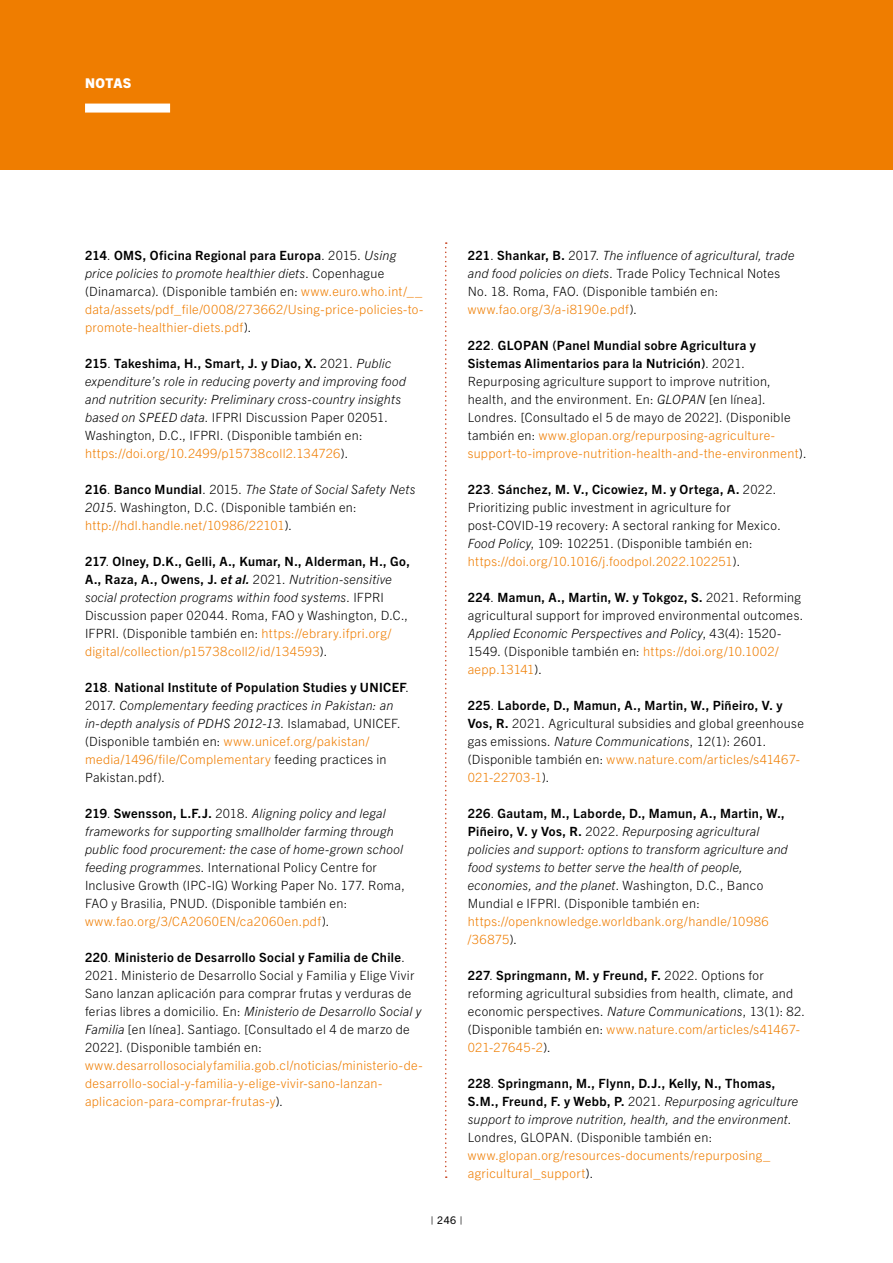
<style>
.page{position:relative;width:893px;height:1263px;background:#fff}
.page>*{position:absolute;margin:0;border:0;box-sizing:border-box;transform-origin:0 0}
.t1{font:800 13.5px "Trade Gothic Next LT Pro";letter-spacing:.035em;color:#fff}
.t2{font:300 12.75px/18px "Trade Gothic Next LT Pro";letter-spacing:.025em;color:#000}
.t3{font:italic 300 12.75px/18px "Trade Gothic Next LT Pro";letter-spacing:.015em;color:#000}
.t4{font:300 12.75px/18px "Trade Gothic Next LT Pro";letter-spacing:.025em;color:#ef7d00}
.t5{font:10.5px "Trade Gothic Next LT Pro";color:#000}
.s1{font-weight:700;color:#000}
.s2{color:#000}
.s3{font-style:italic;color:#000}
.s4{font-weight:700;font-style:normal}
.s5{font-style:normal}
.s6{font-style:normal;color:#ef7d00}
.s7{font-weight:700}
.s8{font-style:italic}
.s9{color:#ef7d00}
.s10{font-weight:700;font-style:italic}
</style>
<div class="page">
<div style="left:0;top:0;width:893px;height:170px;background:#ef7d00"></div>
<div style="left:85px;top:104px;width:85px;height:9px;background:#fff"></div>
<svg style="left:445px;top:242px;width:2px;height:936px"></svg>
<p class="t1" style="left:85px;top:74px;width:48px">NOTAS</p>
<p class="t4" style="left:85px;top:245px;width:340px"><span class="s1">214</span><span class="s2">.</span> <span class="s1">OMS, Oficina Regional para Europa</span><span class="s2">. 2015.</span> <span class="s3">Using price policies to promote healthier diets</span><span class="s2">. Copenhague (Dinamarca). (Disponible también en:</span> www.euro.who.int/__ data/assets/pdf_file/0008/273662/Using-price-policies-to&shy;promote-healthier-diets.pdf<span class="s2">).</span></p>
<p class="t3" style="left:85px;top:353px;width:322px"><span class="s4">215</span><span class="s5">.</span> <span class="s4">Takeshima, H., Smart, J. y Diao, X.</span> <span class="s5">2021.</span> Public expenditure’s role in reducing poverty and improving food and nutrition security: Preliminary cross-country insights based on SPEED data<span class="s5">. IFPRI Discussion Paper 02051.<br>Washington, D.C., IFPRI. (Disponible también en: </span><span class="s6">https://doi.org/10.2499/p15738coll2.134726</span><span class="s5">).</span></p>
<p class="t2" style="left:85px;top:479px;width:332px"><span class="s7">216</span>. <span class="s7">Banco Mundial</span>. 2015. <span class="s8">The State of Social Safety Nets<br>2015</span>. Washington, D.C. (Disponible también en: <span class="s9">http://hdl.handle.net/10986/22101</span>).</p>
<p class="t2" style="left:85px;top:551px;width:326px"><span class="s7">217</span>. <span class="s7">Olney, D.K., Gelli, A., Kumar, N., Alderman, H., Go, A., Raza, A., Owens, J.</span> <span class="s10">et al.</span> 2021. <span class="s8">Nutrition-sensitive social protection programs within food systems</span>. IFPRI Discussion paper 02044. Roma, FAO y Washington, D.C., IFPRI. (Disponible también en: <span class="s9">https://ebrary.ifpri.org/ digital/collection/p15738coll2/id/134593</span>).</p>
<p class="t2" style="left:85px;top:677px;width:326px"><span class="s7">218</span>. <span class="s7">National Institute of Population Studies y UNICEF</span>.<br>2017. <span class="s8">Complementary feeding practices in Pakistan: an in-depth analysis of PDHS 2012-13</span>. Islamabad, UNICEF. (Disponible también en: <span class="s9">www.unicef.org/pakistan/ media/1496/file/Complementary</span> feeding practices in Pakistan.pdf).</p>
<p class="t3" style="left:85px;top:803px;width:321px"><span class="s4">219</span><span class="s5">.</span> <span class="s4">Swensson, L.F.J.</span> <span class="s5">2018.</span> Aligning policy and legal frameworks for supporting smallholder farming through public food procurement: the case of home-grown school feeding programmes<span class="s5">. International Policy Centre for Inclusive Growth (IPC-IG) Working Paper No. 177. Roma, FAO y Brasilia, PNUD. (Disponible también en: </span><span class="s6">www.fao.org/3/CA2060EN/ca2060en.pdf</span><span class="s5">).</span></p>
<p class="t2" style="left:85px;top:947px;width:338px"><span class="s7">220</span>. <span class="s7">Ministerio de Desarrollo Social y Familia de Chile</span>.<br>2021. Ministerio de Desarrollo Social y Familia y Elige Vivir Sano lanzan aplicación para comprar frutas y verduras de ferias libres a domicilio. En: <span class="s8">Ministerio de Desarrollo Social y Familia</span> [en línea]. Santiago. [Consultado el 4 de marzo de 2022]. (Disponible también en:</p>
<p class="t4" style="left:85px;top:1055px;width:339px">www.desarrollosocialyfamilia.gob.cl/noticias/ministerio-de&shy;desarrollo-social-y-familia-y-elige-vivir-sano-lanzan&shy;aplicacion-para-comprar-frutas-y<span class="s2">).</span></p>
<p class="t2" style="left:468px;top:245px;width:328px"><span class="s7">221</span>. <span class="s7">Shankar, B.</span> 2017. <span class="s8">The influence of agricultural, trade and food policies on diets</span>. Trade Policy Technical Notes No. 18. Roma, FAO. (Disponible también en: <span class="s9">www.fao.org/3/a-i8190e.pdf</span>).</p>
<p class="t2" style="left:468px;top:335px;width:340px"><span class="s7">222</span>. <span class="s7">GLOPAN (Panel Mundial sobre Agricultura y Sistemas Alimentarios para la Nutrición)</span>. 2021.<br>Repurposing agriculture support to improve nutrition, health, and the environment. En: <span class="s8">GLOPAN</span> [en línea].<br>Londres. [Consultado el 5 de mayo de 2022]. (Disponible también en: <span class="s9">www.glopan.org/repurposing-agriculture&shy;support-to-improve-nutrition-health-and-the-environment</span>).</p>
<p class="t2" style="left:468px;top:479px;width:315px"><span class="s7">223</span>. <span class="s7">Sánchez, M. V., Cicowiez, M. y Ortega, A.</span> 2022.<br>Prioritizing public investment in agriculture for post-COVID-19 recovery: A sectoral ranking for Mexico.<br><span class="s8">Food Policy</span>, 109: 102251. (Disponible también en: <span class="s9">https://doi.org/10.1016/j.foodpol.2022.102251</span>).</p>
<p class="t2" style="left:468px;top:588px;width:337px"><span class="s7">224</span>. <span class="s7">Mamun, A., Martin, W. y Tokgoz, S.</span> 2021. Reforming agricultural support for improved environmental outcomes.<br><span class="s8">Applied Economic Perspectives and Policy</span>, 43(4): 1520- 1549. (Disponible también en: <span class="s9">https://doi.org/10.1002/ aepp.13141</span>).</p>
<p class="t2" style="left:468px;top:696px;width:338px"><span class="s7">225</span>. <span class="s7">Laborde, D., Mamun, A., Martin, W., Piñeiro, V. y Vos, R.</span> 2021. Agricultural subsidies and global greenhouse gas emissions. <span class="s8">Nature Communications</span>, 12(1): 2601. (Disponible también en: <span class="s9">www.nature.com/articles/s41467- 021-22703-1</span>).</p>
<p class="t3" style="left:468px;top:804px;width:322px"><span class="s4">226</span><span class="s5">.</span> <span class="s4">Gautam, M., Laborde, D., Mamun, A., Martin, W., Piñeiro, V. y Vos, R.</span> <span class="s5">2022.</span> Repurposing agricultural policies and support: options to transform agriculture and food systems to better serve the health of people, economies, and the planet<span class="s5">. Washington, D.C., Banco Mundial e IFPRI. (Disponible también en:</span></p>
<p class="t4" style="left:468px;top:912px;width:303px">https://openknowledge.worldbank.org/handle/10986 /36875<span class="s2">).</span></p>
<p class="t2" style="left:468px;top:966px;width:339px"><span class="s7">227</span>. <span class="s7">Springmann, M. y Freund, F.</span> 2022. Options for reforming agricultural subsidies from health, climate, and economic perspectives. <span class="s8">Nature Communications</span>, 13(1): 82. (Disponible también en: <span class="s9">www.nature.com/articles/s41467- 021-27645-2</span>).</p>
<p class="t3" style="left:468px;top:1074px;width:332px"><span class="s4">228</span><span class="s5">.</span> <span class="s4">Springmann, M., Flynn, D.J., Kelly, N., Thomas, S.M., Freund, F. y Webb, P.</span> <span class="s5">2021.</span> Repurposing agriculture support to improve nutrition, health, and the environment<span class="s5">.<br>Londres, GLOPAN. (Disponible también en:</span></p>
<p class="t4" style="left:468px;top:1146px;width:304px">www.glopan.org/resources-documents/repurposing_ agricultural_support<span class="s2">).</span></p>
<p class="t5" style="left:431px;top:1213px;width:33px">| 246 |</p>
</div>
